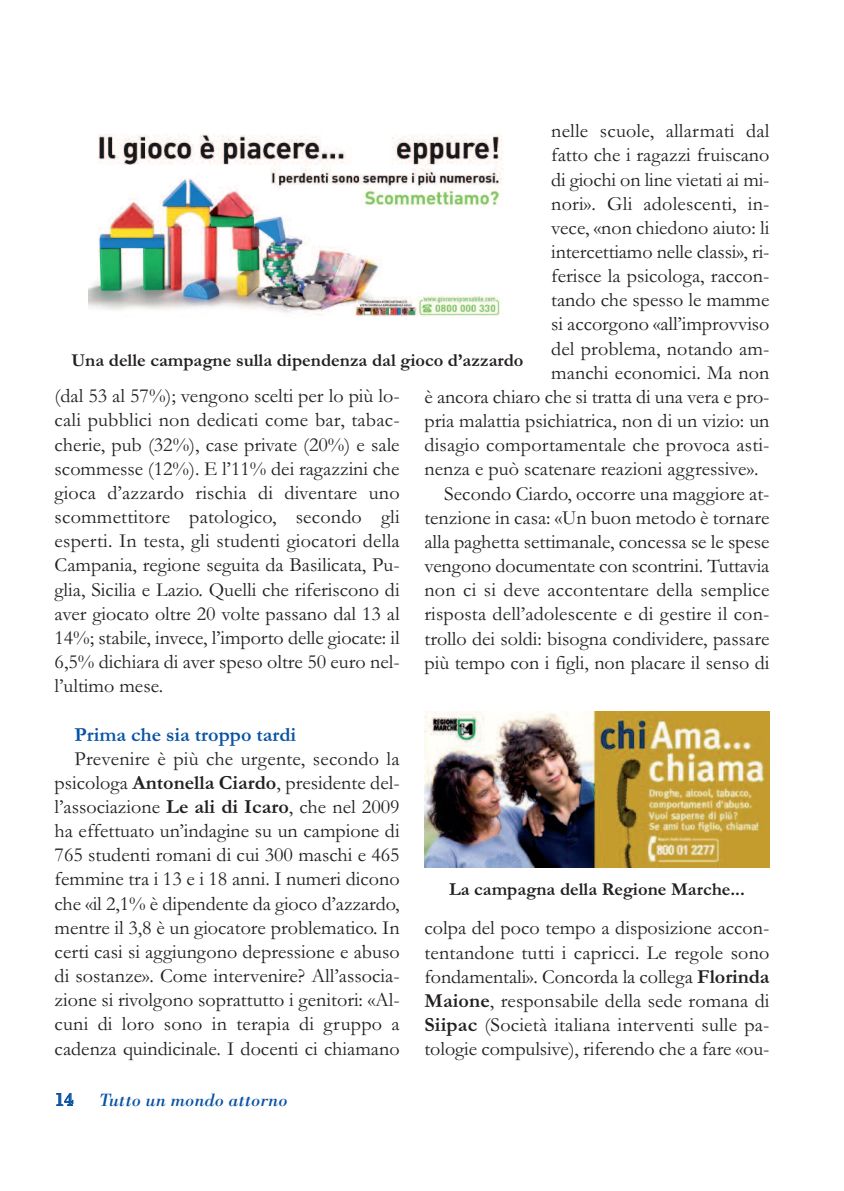
<style>
.page{position:relative;width:844px;height:1191px;background:#fff}
.page>*{position:absolute;margin:0;border:0;box-sizing:border-box;transform-origin:0 0}
.t1{font:20.12px/24.2px "Garamond";color:#231f20;text-align:justify}
.t2{font:700 20.12px "Garamond";color:#0953a5}
.t3{font:700 18.38px "Garamond";color:#231f20}
.t4{font:italic 18.38px "Bodoni BT";color:#0953a5}
.t5{font:18.38px "Bodoni BT";color:#0953a5}
.s1{font-weight:700}
</style>
<div class="page">
<img style="left:424px;top:712px;width:345px;height:155px">
<img style="left:89px;top:134px;width:414px;height:183px">
<p class="t1" style="left:551px;top:118px;width:220px">nelle scuole, allarmati dal</p>
<p class="t1" style="left:551px;top:142px;width:220px">fatto che i ragazzi fruiscano</p>
<p class="t1" style="left:551px;top:166px;width:220px">di giochi on line vietati ai mi-</p>
<p class="t1" style="left:551px;top:191px;width:220px">nori». Gli adolescenti, in-</p>
<p class="t1" style="left:551px;top:215px;width:220px">vece, «non chiedono aiuto: li</p>
<p class="t1" style="left:551px;top:239px;width:220px">intercettiamo nelle classi», ri-</p>
<p class="t1" style="left:551px;top:263px;width:220px">ferisce la psicologa, raccon-</p>
<p class="t1" style="left:551px;top:287px;width:220px">tando che spesso le mamme</p>
<p class="t1" style="left:551px;top:311px;width:220px">si accorgono «all’improvviso</p>
<p class="t1" style="left:551px;top:336px;width:220px">del problema, notando am-</p>
<p class="t1" style="left:551px;top:360px;width:220px">manchi economici. Ma non</p>
<p class="t1" style="left:424px;top:384px;width:346px">è ancora chiaro che si tratta di una vera e pro-</p>
<p class="t1" style="left:424px;top:408px;width:346px">pria malattia psichiatrica, non di un vizio: un</p>
<p class="t1" style="left:424px;top:432px;width:346px">disagio comportamentale che provoca asti-</p>
<p class="t1" style="left:424px;top:456px;width:335px">nenza e può scatenare reazioni aggressive».</p>
<p class="t1" style="left:444px;top:480px;width:326px">Secondo Ciardo, occorre una maggiore at-</p>
<p class="t1" style="left:424px;top:505px;width:346px">tenzione in casa: «Un buon metodo è tornare</p>
<p class="t1" style="left:424px;top:529px;width:346px">alla paghetta settimanale, concessa se le spese</p>
<p class="t1" style="left:424px;top:553px;width:346px">vengono documentate con scontrini. Tuttavia</p>
<p class="t1" style="left:424px;top:577px;width:346px">non ci si deve accontentare della semplice</p>
<p class="t1" style="left:424px;top:601px;width:346px">risposta dell’adolescente e di gestire il con-</p>
<p class="t1" style="left:424px;top:625px;width:346px">trollo dei soldi: bisogna condividere, passare</p>
<p class="t1" style="left:424px;top:649px;width:346px">più tempo con i figli, non placare il senso di</p>
<p class="t3" style="left:71px;top:348px;width:453px">Una delle campagne sulla dipendenza dal gioco d’azzardo</p>
<p class="t1" style="left:55px;top:383px;width:346px">(dal 53 al 57%); vengono scelti per lo più lo&shy;cali pubblici non dedicati come bar, tabac&shy;cherie, pub (32%), case private (20%) e sale scommesse (12%). E l’11% dei ragazzini che gioca d’azzardo rischia di diventare uno scommettitore patologico, secondo gli esperti. In testa, gli studenti giocatori della Campania, regione seguita da Basilicata, Pu&shy;glia, Sicilia e Lazio. Quelli che riferiscono di aver giocato oltre 20 volte passano dal 13 al 14%; stabile, invece, l’importo delle giocate: il 6,5% dichiara di aver speso oltre 50 euro nel&shy;l’ultimo mese.</p>
<p class="t2" style="left:74px;top:722px;width:223px">Prima che sia troppo tardi</p>
<p class="t1" style="left:55px;top:745px;width:346px;text-indent:20px">Prevenire è più che urgente, secondo la psicologa <span class="s1">Antonella Ciardo</span>, presidente del&shy;l’associazione <span class="s1">Le ali di Icaro</span>, che nel 2009 ha effettuato un’indagine su un campione di 765 studenti romani di cui 300 maschi e 465 femmine tra i 13 e i 18 anni. I numeri dicono che «il 2,1% è dipendente da gioco d’azzardo, mentre il 3,8 è un giocatore problematico. In certi casi si aggiungono depressione e abuso di sostanze». Come intervenire? All’associa&shy;zione si rivolgono soprattutto i genitori: «Al&shy;cuni di loro sono in terapia di gruppo a cadenza quindicinale. I docenti ci chiamano</p>
<p class="t3" style="left:449px;top:878px;width:297px">La campagna della Regione Marche...</p>
<p class="t1" style="left:424px;top:915px;width:346px">colpa del poco tempo a disposizione accon&shy;tentandone tutti i capricci. Le regole sono fondamentali». Concorda la collega <span class="s1">Florinda Maione</span>, responsabile della sede romana di <span class="s1">Siipac</span> (Società italiana interventi sulle pa&shy;tologie compulsive), riferendo che a fare «ou-</p>
<p class="t5" style="left:55px;top:1088px;width:20px">14</p>
<p class="t4" style="left:99px;top:1088px;width:189px">Tutto un mondo attorno</p>
</div>
